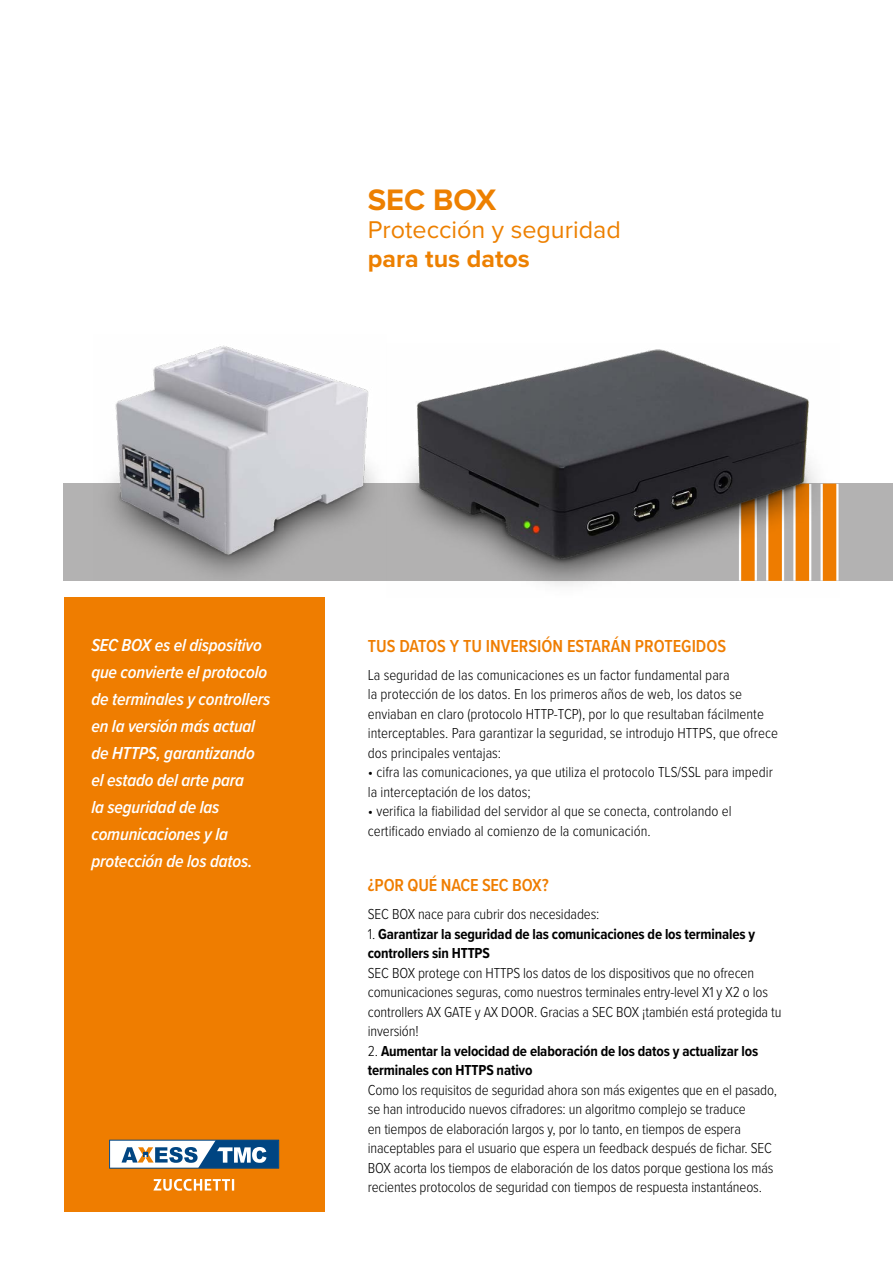
<style>
.page{position:relative;width:893px;height:1263px;background:#fff}
.page>*{position:absolute;margin:0;border:0;box-sizing:border-box;transform-origin:0 0}
.t1{font:700 30.75px "Proxima Nova";color:#ed8000}
.t2{font:25.05px "Proxima Nova";color:#ed8000}
.t3{font:700 25.05px "Proxima Nova";color:#ed8000}
.t4{font:italic 600 18px/27px "Proxima Nova Cond";letter-spacing:-.01em;color:#fff}
.t5{font:600 18px "Proxima Nova Cond";color:#ef7d00}
.t6{font:300 15px/19.5px "Proxima Nova Cond";letter-spacing:-.01em;color:#000}
.t7{font:700 15px/19.5px "Proxima Nova Cond";letter-spacing:-.01em;color:#000}
.s1{font-weight:300}
</style>
<div class="page">
<div style="left:64px;top:597px;width:260px;height:615px;background:#ef7d00"></div>
<div style="left:64px;top:484px;width:829px;height:97px;background:#b3b2b2"></div>
<svg style="left:109px;top:1140px;width:170px;height:29px;background:#819fb9"></svg>
<svg style="left:153px;top:1179px;width:81px;height:12px"></svg>
<img style="left:387px;top:349px;width:453px;height:237px">
<img style="left:94px;top:345px;width:292px;height:231px">
<h1 class="t1" style="left:368px;top:177px;width:130px">SEC BOX</h1>
<h2 class="t2" style="left:368px;top:211px;width:254px">Protección y seguridad</h2>
<h2 class="t3" style="left:368px;top:240px;width:164px">para tus datos</h2>
<p class="t4" style="left:91px;top:631px;width:180px">SEC BOX es el dispositivo que convierte el protocolo de terminales y controllers en la versión más actual de HTTPS, garantizando el estado del arte para<br>la seguridad de las comunicaciones y la protección de los datos.</p>
<p class="t5" style="left:368px;top:632px;width:360px">TUS DATOS Y TU INVERSIÓN ESTARÁN PROTEGIDOS</p>
<p class="t6" style="left:368px;top:664px;width:412px">La seguridad de las comunicaciones es un factor fundamental para<br>la protección de los datos. En los primeros años de web, los datos se enviaban en claro (protocolo HTTP-TCP), por lo que resultaban fácilmente interceptables. Para garantizar la seguridad, se introdujo HTTPS, que ofrece dos principales ventajas:</p>
<p class="t6" style="left:368px;top:761px;width:407px">• cifra las comunicaciones, ya que utiliza el protocolo TLS/SSL para impedir la interceptación de los datos;</p>
<p class="t6" style="left:368px;top:800px;width:365px">• verifica la fiabilidad del servidor al que se conecta, controlando el certificado enviado al comienzo de la comunicación.</p>
<p class="t5" style="left:368px;top:872px;width:182px">¿POR QUÉ NACE SEC BOX?</p>
<p class="t6" style="left:368px;top:904px;width:233px">SEC BOX nace para cubrir dos necesidades:</p>
<p class="t7" style="left:368px;top:924px;width:389px"><span class="s1">1.</span> Garantizar la seguridad de las comunicaciones de los terminales y controllers sin HTTPS</p>
<p class="t6" style="left:368px;top:962px;width:415px">SEC BOX protege con HTTPS los datos de los dispositivos que no ofrecen comunicaciones seguras, como nuestros terminales entry-level X1 y X2 o los controllers AX GATE y AX DOOR. Gracias a SEC BOX ¡también está protegida tu inversión!</p>
<p class="t7" style="left:368px;top:1041px;width:392px"><span class="s1">2.</span> Aumentar la velocidad de elaboración de los datos y actualizar los terminales con HTTPS nativo</p>
<p class="t6" style="left:368px;top:1079px;width:411px">Como los requisitos de seguridad ahora son más exigentes que en el pasado, se han introducido nuevos cifradores: un algoritmo complejo se traduce<br>en tiempos de elaboración largos y, por lo tanto, en tiempos de espera inaceptables para el usuario que espera un feedback después de fichar. SEC BOX acorta los tiempos de elaboración de los datos porque gestiona los más recientes protocolos de seguridad con tiempos de respuesta instantáneos.</p>
</div>
